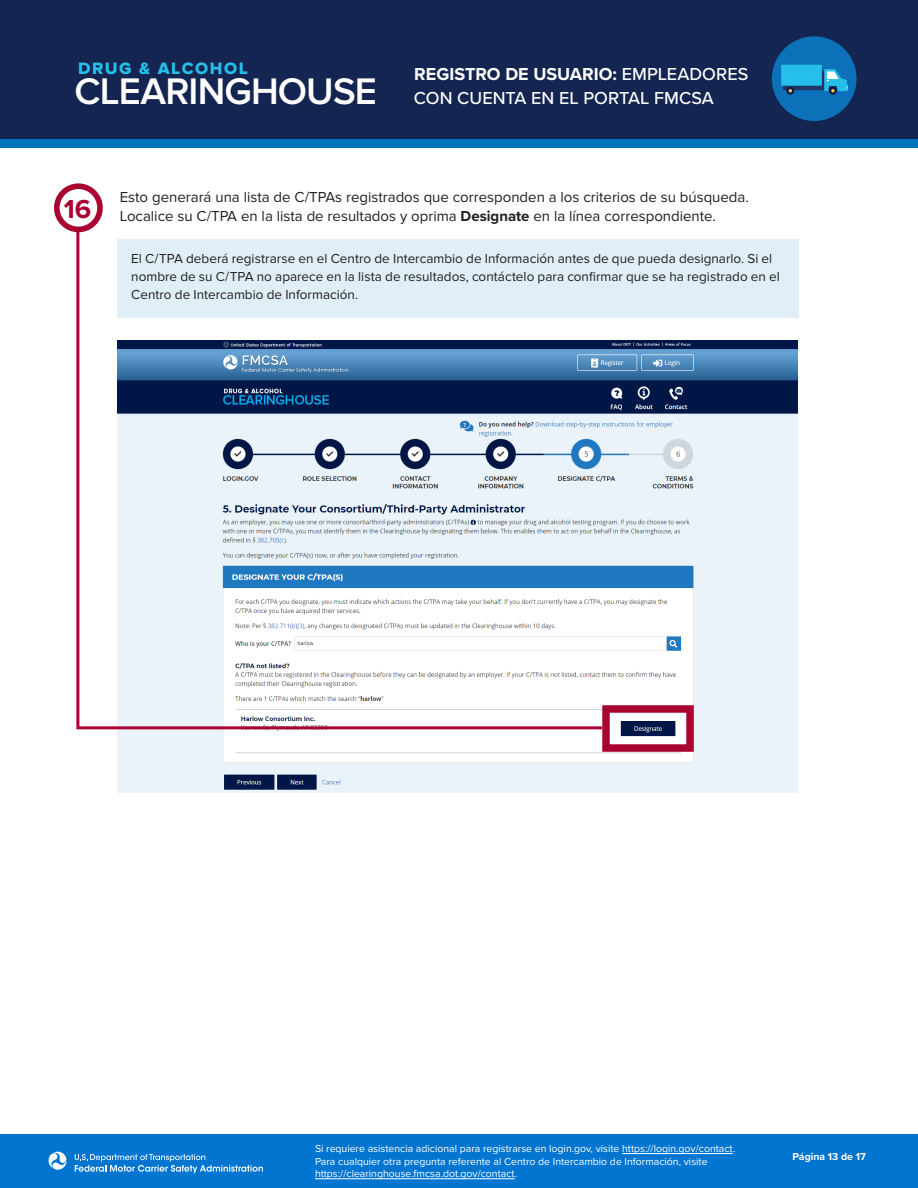
<style>
.page{position:relative;width:918px;height:1188px;background:#fff}
.page>*{position:absolute;margin:0;border:0;box-sizing:border-box;transform-origin:0 0}
.t1{font:600 38.4px "Proxima Nova";letter-spacing:-.025em;color:#fff}
.t2{font:700 27px "Proxima Nova";color:#a90332}
.t3{font:500 18px/24px "Proxima Nova";letter-spacing:.005em;color:#fff}
.t4{font:17.1px "Proxima Nova Extrabld";letter-spacing:.09em;color:#26bfea}
.t5{font:15px/19.5px "Proxima Nova";color:#231f20}
.t6{font:13.5px/18px "Proxima Nova";color:#231f20}
.t7{font:10.5px/12.6px "Proxima Nova";color:#fff}
.t8{font:700 10.5px "Proxima Nova";color:#fff}
.s1{font-weight:700}
</style>
<div class="page">
<div style="left:0;top:0;width:918px;height:145px;background:#132550"></div>
<div style="left:0;top:139px;width:918px;height:8px;background:#0073bd"></div>
<div style="left:772px;top:36px;width:85px;height:85px;background:#0d71b9;border-radius:50%"></div>
<div style="left:781px;top:65px;width:41px;height:21px;background:#26bfea"></div>
<svg style="left:783px;top:69px;width:65px;height:24px"></svg>
<div style="left:0;top:1134px;width:918px;height:54px;background:#0275d0"></div>
<svg style="left:48px;top:1152px;width:19px;height:18px"></svg>
<svg style="left:75px;top:1154px;width:188px;height:19px"></svg>
<hr style="left:622px;top:1153px;width:111px;height:1px;background:#fff">
<hr style="left:315px;top:1179px;width:200px;height:1px;background:#fff">
<img style="left:118px;top:341px;width:680px;height:451px">
<div style="left:602px;top:705px;width:92px;height:47px;border:8px solid #a90332"></div>
<svg style="left:75px;top:227px;width:530px;height:504px"></svg>
<div style="left:118px;top:239px;width:681px;height:79px;background:#e0eef7"></div>
<div style="left:54px;top:183px;width:49px;height:49px;border:6px solid #a90332;border-radius:50%"></div>
<p class="t4" style="left:78px;top:58px;width:171px">DRUG &amp; ALCOHOL</p>
<h1 class="t1" style="left:75px;top:69px;width:304px">CLEARINGHOUSE</h1>
<h3 class="t3" style="left:414px;top:61px;width:336px"><span class="s1">REGISTRO DE USUARIO:</span> EMPLEADORES<br>CON CUENTA EN EL PORTAL FMCSA</h3>
<p class="t2" style="left:64px;top:189px;width:29px">16</p>
<p class="t5" style="left:120px;top:187px;width:631px">Esto generará una lista de C/TPAs registrados que corresponden a los criterios de su búsqueda.<br>Localice su C/TPA en la lista de resultados y oprima <span class="s1">Designate</span> en la línea correspondiente.</p>
<p class="t6" style="left:131px;top:250px;width:650px">El C/TPA deberá registrarse en el Centro de Intercambio de Información antes de que pueda designarlo. Si el nombre de su C/TPA no aparece en la lista de resultados, contáctelo para confirmar que se ha registrado en el<br>Centro de Intercambio de Información.</p>
<p class="t7" style="left:315px;top:1143px;width:422px">Si requiere asistencia adicional para registrarse en login.gov, visite https://login.gov/contact.<br>Para cualquier otra pregunta referente al Centro de Intercambio de Información, visite https://clearinghouse.fmcsa.dot.gov/contact.</p>
<p class="t8" style="left:793px;top:1149px;width:75px">Página 13 de 17</p>
</div>
